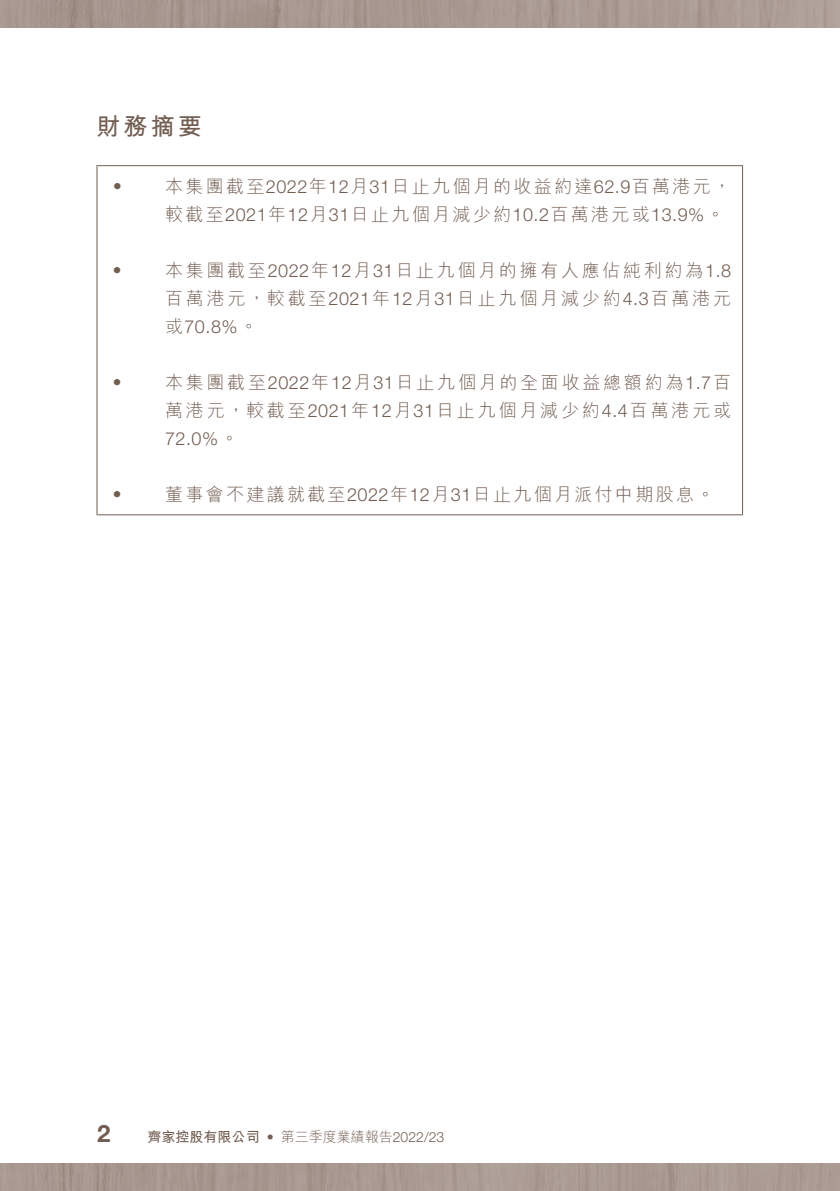
<style>
.page{position:relative;width:840px;height:1191px;background:#fff}
.page>*{position:absolute;margin:0;border:0;box-sizing:border-box;transform-origin:0 0}
.t1{font:700 24px "M Hei HK";color:#725d51}
.t2{font:700 24px "Helvetica Neue LT Std";color:#725d51}
.t3{font:300 18px/28px "M Hei HK";letter-spacing:.15em;color:#725d51}
.t4{font:300 18px/28px "M Hei HK";letter-spacing:.13em;color:#725d51}
.t5{font:300 18px "Helvetica Neue LT Std";color:#725d51}
.t6{font:700 14px "M Hei HK";color:#725d51}
.s1{font-family:"Helvetica Neue LT Std"}
.s2{font-family:"M Hei HK"}
.s3{font-family:"Helvetica Neue LT Std";font-weight:300}
.s4{font-weight:300}
</style>
<div class="page">
<img style="left:0;top:0;width:840px;height:1191px">
<div style="left:0;top:28px;width:839px;height:1134px;background:#fff"></div>
<hr style="left:839px;top:28px;width:1px;height:1134px;background:#fff">
<hr style="left:96px;top:165px;width:646px;height:1px;background:#725d51">
<hr style="left:96px;top:166px;width:1px;height:348px;background:#725d51">
<hr style="left:741px;top:166px;width:1px;height:348px;background:#725d51">
<hr style="left:96px;top:514px;width:646px;height:1px;background:#725d51">
<h1 class="t1" style="left:96px;top:109px;width:107px">財務摘要</h1>
<p class="t3" style="left:108px;top:172px;width:19px">‧</p>
<p class="t4" style="left:165px;top:172px;width:567px">本集團截至<span class="s1">2022</span>年<span class="s1">12</span>月<span class="s1">31</span>日止九個月的收益約達<span class="s1">62.9</span>百萬港元，較截至<span class="s1">2021</span>年<span class="s1">12</span>月<span class="s1">31</span>日止九個月減少約<span class="s1">10.2</span>百萬港元或<span class="s1">13.9%</span>。</p>
<p class="t3" style="left:108px;top:256px;width:19px">‧</p>
<p class="t3" style="left:165px;top:256px;width:567px">本集團截至<span class="s1">2022</span>年<span class="s1">12</span>月<span class="s1">31</span>日止九個月的擁有人應佔純利約為<span class="s1">1.8</span>百萬港元，較截至<span class="s1">2021</span>年<span class="s1">12</span>月<span class="s1">31</span>日止九個月減少約<span class="s1">4.3</span>百萬港元</p>
<p class="t5" style="left:165px;top:316px;width:94px"><span class="s2">或</span>70.8%<span class="s2">。</span></p>
<p class="t3" style="left:108px;top:368px;width:19px">‧</p>
<p class="t3" style="left:165px;top:368px;width:567px">本集團截至<span class="s1">2022</span>年<span class="s1">12</span>月<span class="s1">31</span>日止九個月的全面收益總額約為<span class="s1">1.7</span>百萬港元，較截至<span class="s1">2021</span>年<span class="s1">12</span>月<span class="s1">31</span>日止九個月減少約<span class="s1">4.4</span>百萬港元或</p>
<p class="t5" style="left:165px;top:428px;width:75px">72.0%<span class="s2">。</span></p>
<p class="t3" style="left:108px;top:480px;width:19px">‧</p>
<p class="t4" style="left:165px;top:480px;width:550px">董事會不建議就截至<span class="s1">2022</span>年<span class="s1">12</span>月<span class="s1">31</span>日止九個月派付中期股息。</p>
<h1 class="t2" style="left:97px;top:1118px;width:15px">2</h1>
<p class="t6" style="left:147px;top:1127px;width:298px">齊家控股有限公司 <span class="s3">•</span> <span class="s4">第三季度業績報告</span><span class="s3">2022/23</span></p>
</div>
